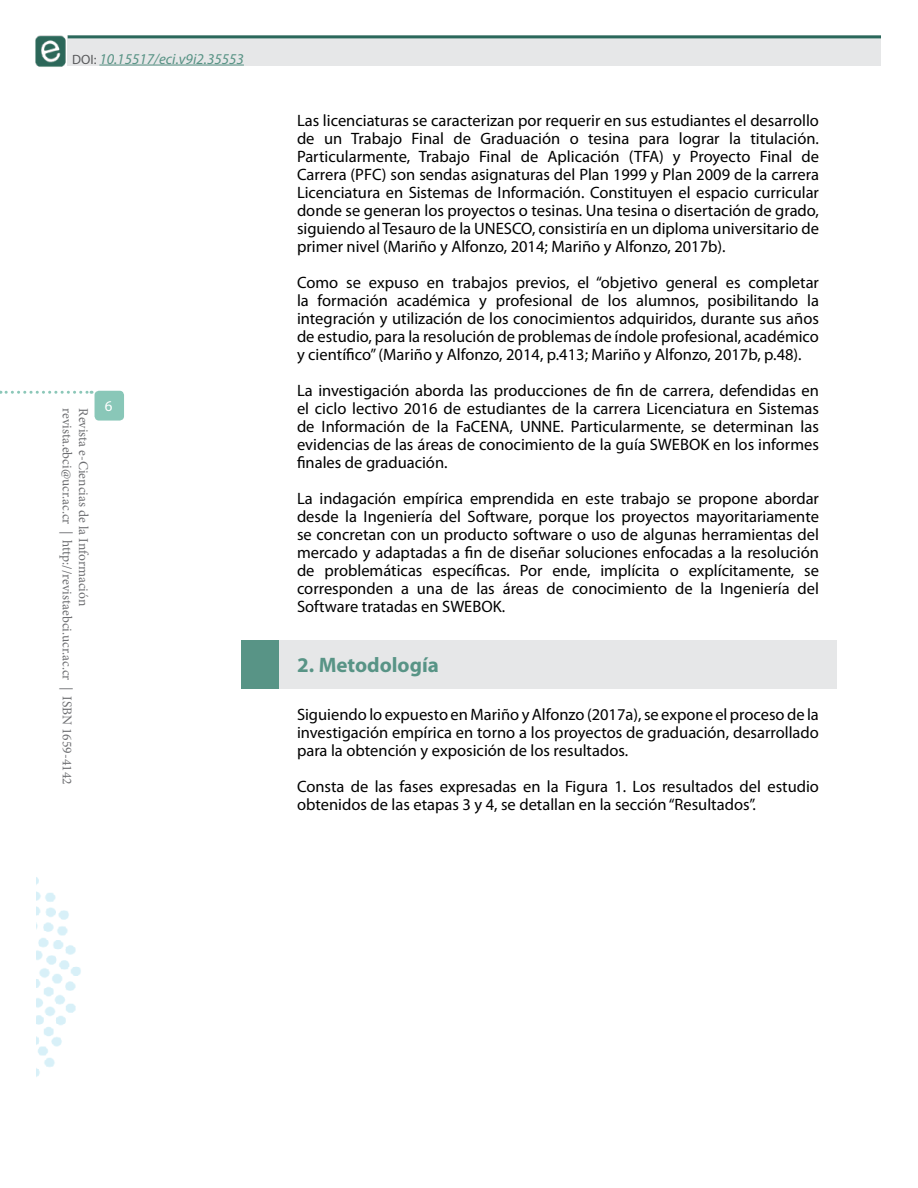
<style>
.page{position:relative;width:918px;height:1188px;background:#fff}
.page>*{position:absolute;margin:0;border:0;box-sizing:border-box;transform-origin:0 0}
.t1{font:700 21px "Myriad Pro";color:#589486}
.t2{font:16.5px/18px "Myriad Pro";color:#000;text-align:justify}
.t3{font:italic 15px "Myriad Pro";color:#589385}
.t4{font:15px "Myriad Pro";color:#fff}
.t5{font:13.5px "Minion Pro";color:#6d6e71}
.s1{font-style:normal;font-size:13.5px;color:#58595b}
</style>
<div class="page">
<img style="left:35px;top:35px;width:33px;height:32px">
<div style="left:68px;top:35px;width:813px;height:31px;background:#e6e7e8"></div>
<hr style="left:99px;top:65px;width:145px;height:1px;background:#589385">
<hr style="left:68px;top:35px;width:813px;height:3px;background:#2a685b">
<svg style="left:0;top:391px;width:92px;height:3px"></svg>
<div style="left:95px;top:391px;width:29px;height:30px;background:#89c7b8;border-radius:4px"></div>
<img style="left:36px;top:877px;width:45px;height:200px">
<div style="left:242px;top:640px;width:37px;height:49px;background:#589486"></div>
<div style="left:279px;top:640px;width:558px;height:49px;background:#e6e7e8"></div>
<p class="t3" style="left:72px;top:49px;width:173px"><span class="s1">DOI:</span> 10.15517/eci.v9i2.35553</p>
<p class="t5" style="left:76px;top:408px;width:378px;rotate:90deg">revista.ebci@ucr.ac.cr | http://revistaebci.ucr.ac.cr | ISBN 1659-4142</p>
<p class="t5" style="left:92px;top:408px;width:199px;rotate:90deg">Revista e-Ciencias de la Información</p>
<p class="t4" style="left:105px;top:397px;width:9px">6</p>
<p class="t2" style="left:297px;top:111px;width:524px">Las licenciaturas se caracterizan por requerir en sus estudiantes el desarrollo de un Trabajo Final de Graduación o tesina para lograr la titulación.<br>Particularmente, Trabajo Final de Aplicación (TFA) y Proyecto Final de Carrera (PFC) son sendas asignaturas del Plan 1999 y Plan 2009 de la carrera Licenciatura en Sistemas de Información. Constituyen el espacio curricular donde se generan los proyectos o tesinas. Una tesina o disertación de grado, siguiendo al Tesauro de la UNESCO, consistiría en un diploma universitario de primer nivel (Mariño y Alfonzo, 2014; Mariño y Alfonzo, 2017b).</p>
<p class="t2" style="left:297px;top:273px;width:524px">Como se expuso en trabajos previos, el “objetivo general es completar la formación académica y profesional de los alumnos, posibilitando la integración y utilización de los conocimientos adquiridos, durante sus años de estudio, para la resolución de problemas de índole profesional, académico y científico” (Mariño y Alfonzo, 2014, p.413; Mariño y Alfonzo, 2017b, p.48).</p>
<p class="t2" style="left:297px;top:381px;width:524px">La investigación aborda las producciones de fin de carrera, defendidas en el ciclo lectivo 2016 de estudiantes de la carrera Licenciatura en Sistemas de Información de la FaCENA, UNNE. Particularmente, se determinan las evidencias de las áreas de conocimiento de la guía SWEBOK en los informes finales de graduación.</p>
<p class="t2" style="left:297px;top:489px;width:524px">La indagación empírica emprendida en este trabajo se propone abordar desde la Ingeniería del Software, porque los proyectos mayoritariamente se concretan con un producto software o uso de algunas herramientas del mercado y adaptadas a fin de diseñar soluciones enfocadas a la resolución de problemáticas específicas. Por ende, implícita o explícitamente, se corresponden a una de las áreas de conocimiento de la Ingeniería del Software tratadas en SWEBOK.</p>
<p class="t1" style="left:297px;top:653px;width:143px">2. Metodología</p>
<p class="t2" style="left:297px;top:705px;width:523px">Siguiendo lo expuesto en Mariño y Alfonzo (2017a), se expone el proceso de la investigación empírica en torno a los proyectos de graduación, desarrollado para la obtención y exposición de los resultados.</p>
<p class="t2" style="left:297px;top:777px;width:523px">Consta de las fases expresadas en la Figura 1. Los resultados del estudio obtenidos de las etapas 3 y 4, se detallan en la sección “Resultados”.</p>
</div>
